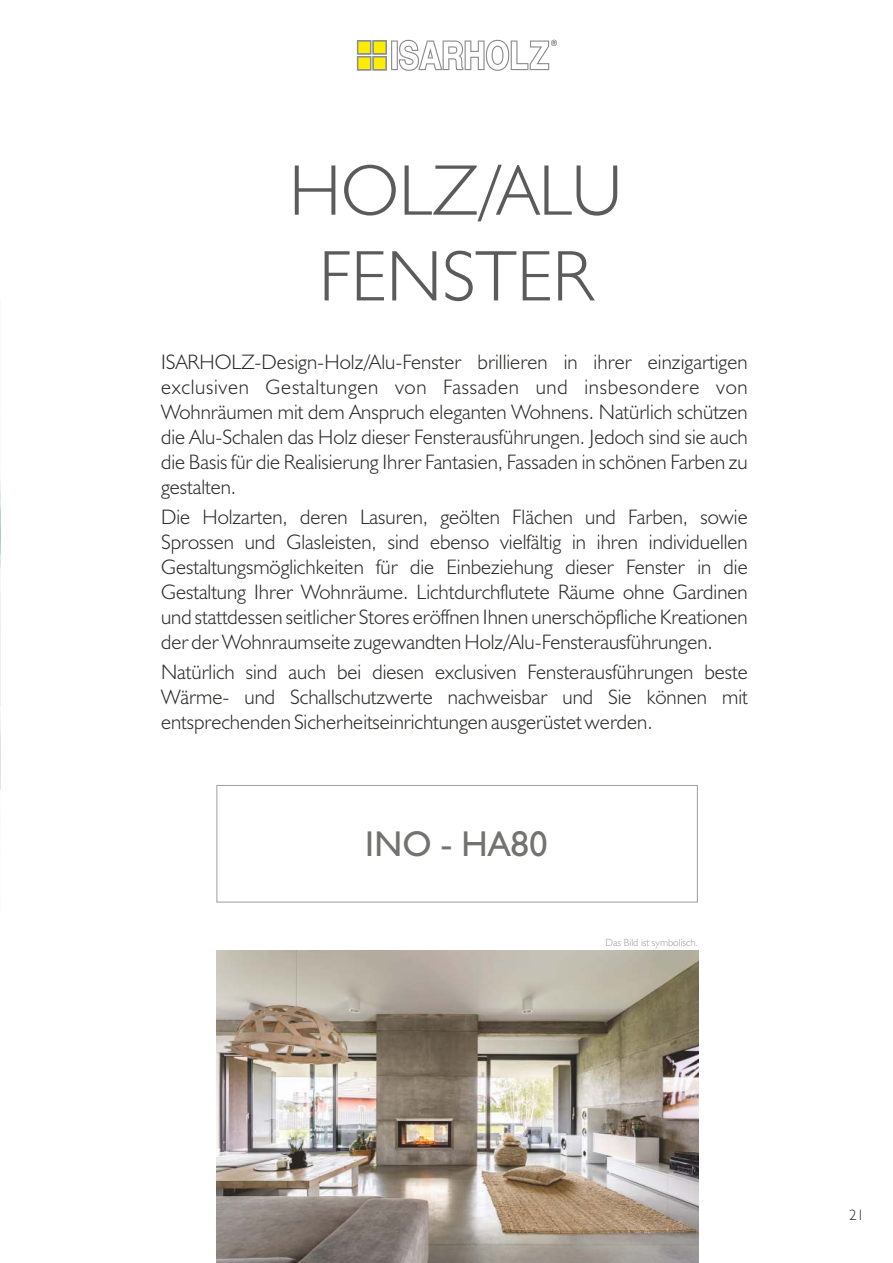
<style>
.page{position:relative;width:893px;height:1263px;background:#fff}
.page>*{position:absolute;margin:0;border:0;box-sizing:border-box;transform-origin:0 0}
.t1{font:300 72px/85.8px "Humanist 521 BT";color:#5b5b5b;text-align:center}
.t2{font:36px "Humanist 521 BT";letter-spacing:.01em;color:#727271}
.t3{font:300 21px/25px "Humanist 521 BT";color:#2b2a29;text-align:justify}
.t4{font:300 15px "Humanist 521 BT";color:#2b2a29}
.t5{font:300 10.5px "Humanist 521 BT";color:#9d9e9e}
</style>
<div class="page">
<div style="left:217px;top:785px;width:480px;height:117px;border:1px solid #9d9e9e"></div>
<svg style="left:357px;top:40px;width:200px;height:31px"></svg>
<img style="left:216px;top:950px;width:483px;height:313px">
<img style="left:0;top:480px;width:1px;height:310px">
<h1 class="t1" style="left:289px;top:153px;width:335px">HOLZ/ALU<br>FENSTER</h1>
<p class="t3" style="left:161px;top:351px;width:588px">ISARHOLZ-Design-Holz/Alu-Fenster brillieren in ihrer einzigartigen exclusiven Gestaltungen von Fassaden und insbesondere von Wohnräumen mit dem Anspruch eleganten Wohnens. Natürlich schützen die Alu-Schalen das Holz dieser Fensterausführungen. Jedoch sind sie auch die Basis für die Realisierung Ihrer Fantasien, Fassaden in schönen Farben zu gestalten.</p>
<p class="t3" style="left:161px;top:506px;width:588px">Die Holzarten, deren Lasuren, geölten Flächen und Farben, sowie Sprossen und Glasleisten, sind ebenso vielfältig in ihren individuellen Gestaltungsmöglichkeiten für die Einbeziehung dieser Fenster in die Gestaltung Ihrer Wohnräume. Lichtdurchflutete Räume ohne Gardinen und stattdessen seitlicher Stores eröffnen Ihnen unerschöpfliche Kreationen der der Wohnraumseite zugewandten Holz/Alu-Fensterausführungen.</p>
<p class="t3" style="left:161px;top:661px;width:588px">Natürlich sind auch bei diesen exclusiven Fensterausführungen beste Wärme- und Schallschutzwerte nachweisbar und Sie können mit entsprechenden Sicherheitseinrichtungen ausgerüstet werden.</p>
<h2 class="t2" style="left:365px;top:829px;width:184px">INO - HA80</h2>
<p class="t5" style="left:605px;top:938px;width:94px">Das Bild ist symbolisch.</p>
<p class="t4" style="left:849px;top:1209px;width:17px">21</p>
</div>
